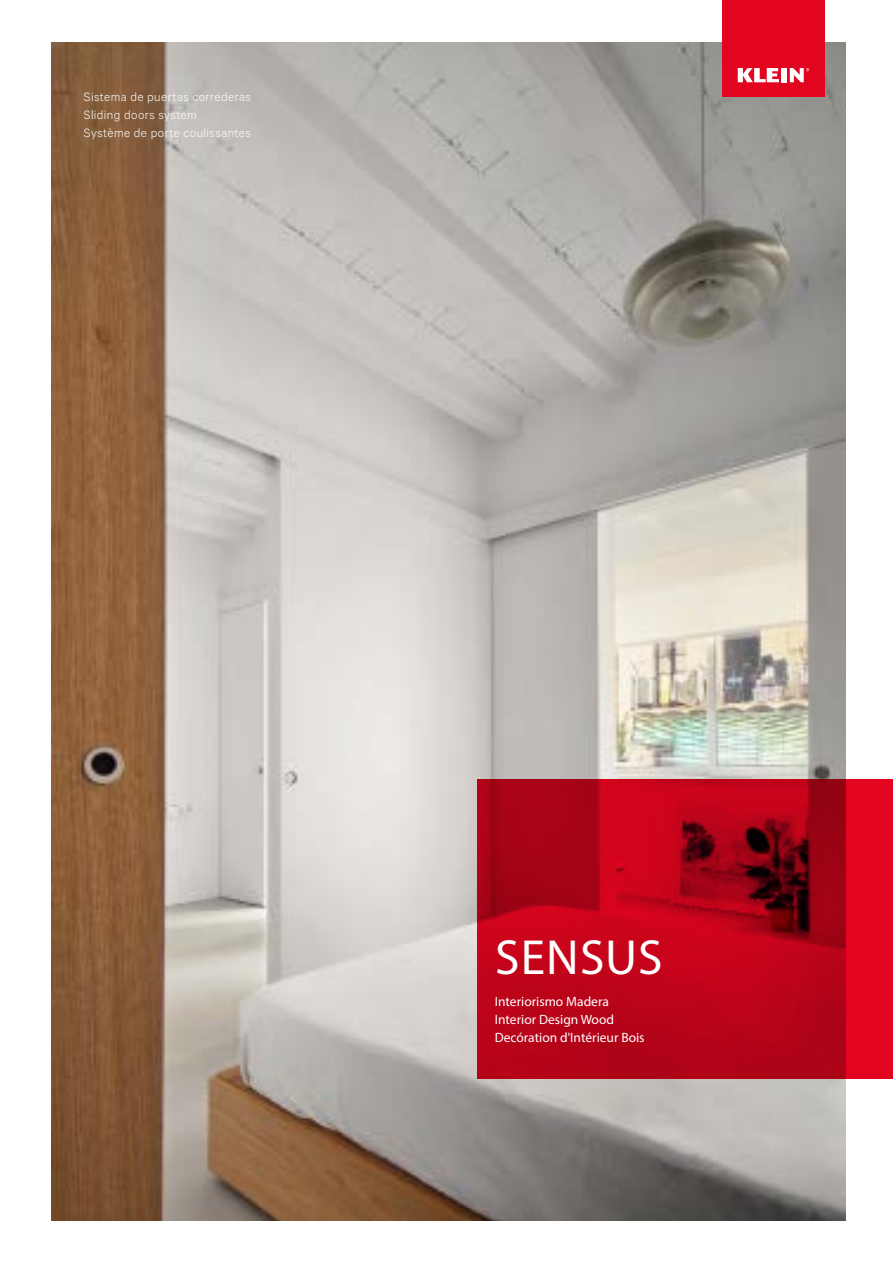
<style>
.page{position:relative;width:893px;height:1263px;background:#fff}
.page>*{position:absolute;margin:0;border:0;box-sizing:border-box;transform-origin:0 0}
.t1{font:49.5px "Myriad Pro";letter-spacing:.02em;color:#fff}
.t2{font:300 13.5px/18px "Calibre";letter-spacing:.03em;color:#fff}
.t3{font:13.5px/18px "Myriad Pro";color:#fff}
</style>
<div class="page">
<img style="left:51px;top:43px;width:794px;height:1177px">
<div style="left:722px;top:0;width:103px;height:96px;background:#e30520"></div>
<svg style="left:738px;top:68px;width:41px;height:14px"></svg>
<div style="left:781px;top:68px;width:6px;height:14px;background:#fff"></div>
<svg style="left:790px;top:68px;width:19px;height:14px"></svg>
<svg style="left:477px;top:779px;width:416px;height:300px"></svg>
<p class="t2" style="left:84px;top:88px;width:168px">Sistema de puertas correderas<br>Sliding doors system<br>Système de porte coulissantes</p>
<h1 class="t1" style="left:495px;top:927px;width:169px">SENSUS</h1>
<p class="t3" style="left:495px;top:992px;width:151px">Interiorismo Madera<br>Interior Design Wood<br>Decóration d'Intérieur Bois</p>
</div>
